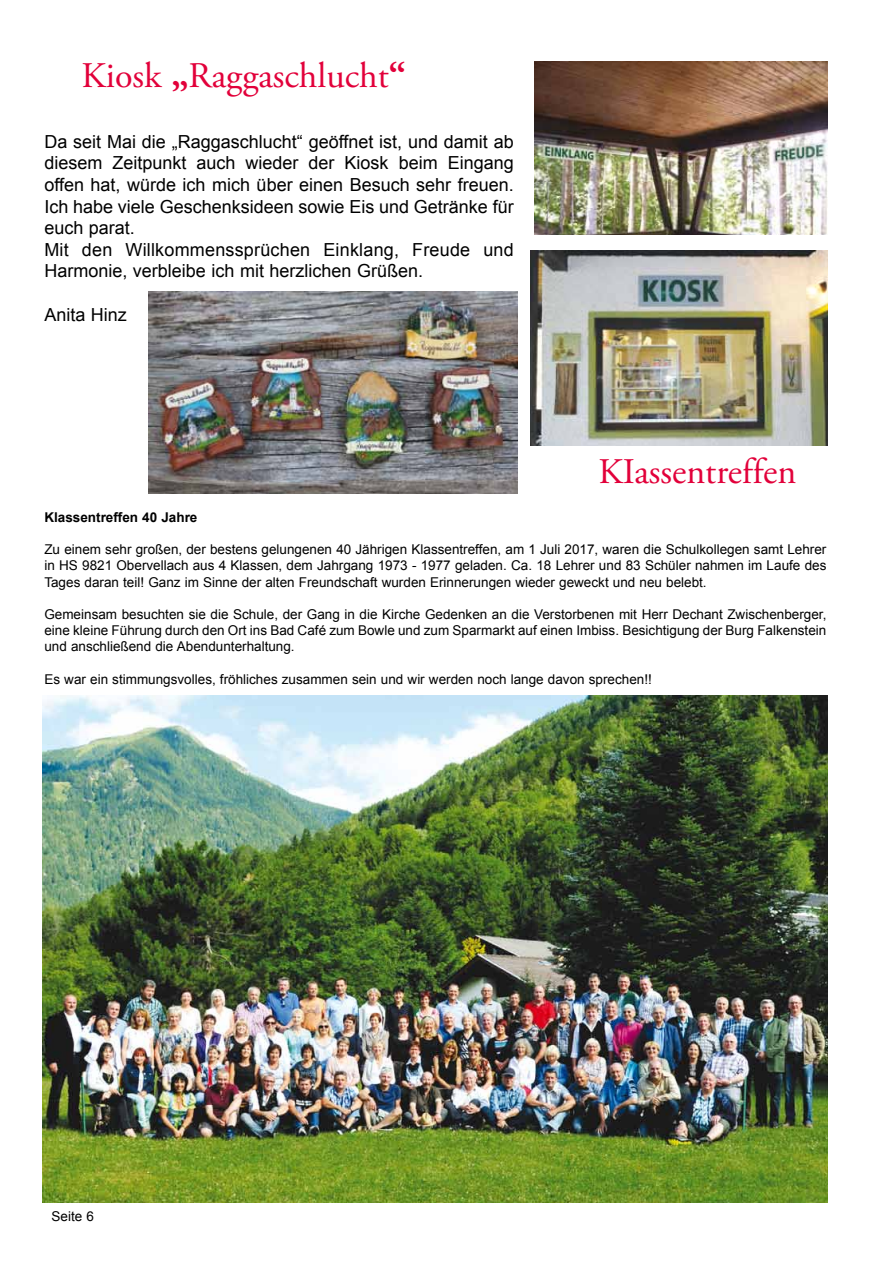
<style>
.page{position:relative;width:893px;height:1263px;background:#fff}
.page>*{position:absolute;margin:0;border:0;box-sizing:border-box;transform-origin:0 0}
.t1{font:36px "Adobe Garamond Pro";color:#e2003a}
.t2{font:18px/21.6px "Arial";color:#000}
.t3{font:13.5px/16.2px "Arial";color:#000;text-align:justify}
.t4{font:700 13.5px "Arial";color:#000}
.s1{font-weight:700}
</style>
<div class="page">
<img style="left:534px;top:61px;width:294px;height:173px">
<img style="left:530px;top:250px;width:298px;height:196px">
<img style="left:149px;top:292px;width:368px;height:201px">
<img style="left:43px;top:696px;width:785px;height:507px">
<h1 class="t1" style="left:82px;top:54px;width:326px">Kiosk <span class="s1">„</span>Raggaschlucht<span class="s1">“</span></h1>
<p class="t2" style="left:44px;top:131px;width:471px">Da seit Mai die „Raggaschlucht“ geöffnet ist, und damit ab diesem Zeitpunkt auch wieder der Kiosk beim Eingang offen hat, würde ich mich über einen Besuch sehr freuen.<br>Ich habe viele Geschenksideen sowie Eis und Getränke für euch parat.<br>Mit den Willkommenssprüchen Einklang, Freude und Harmonie, verbleibe ich mit herzlichen Grüßen.</p>
<h2 class="t2" style="left:44px;top:304px;width:84px">Anita Hinz</h2>
<h1 class="t1" style="left:598px;top:450px;width:199px">KIassentreffen</h1>
<p class="t4" style="left:44px;top:508px;width:155px">Klassentreffen 40 Jahre</p>
<p class="t3" style="left:44px;top:541px;width:783px">Zu einem sehr großen, der bestens gelungenen 40 Jährigen Klassentreffen, am 1 Juli 2017, waren die Schulkollegen samt Lehrer in HS 9821 Obervellach aus 4 Klassen, dem Jahrgang 1973 - 1977 geladen. Ca. 18 Lehrer und 83 Schüler nahmen im Laufe des Tages daran teil! Ganz im Sinne der alten Freundschaft wurden Erinnerungen wieder geweckt und neu belebt.</p>
<p class="t3" style="left:44px;top:606px;width:783px">Gemeinsam besuchten sie die Schule, der Gang in die Kirche Gedenken an die Verstorbenen mit Herr Dechant Zwischenberger, eine kleine Führung durch den Ort ins Bad Café zum Bowle und zum Sparmarkt auf einen Imbiss. Besichtigung der Burg Falkenstein und anschließend die Abendunterhaltung.</p>
<p class="t3" style="left:44px;top:671px;width:609px">Es war ein stimmungsvolles, fröhliches zusammen sein und wir werden noch lange davon sprechen!!</p>
<p class="t3" style="left:52px;top:1208px;width:44px">Seite 6</p>
</div>
